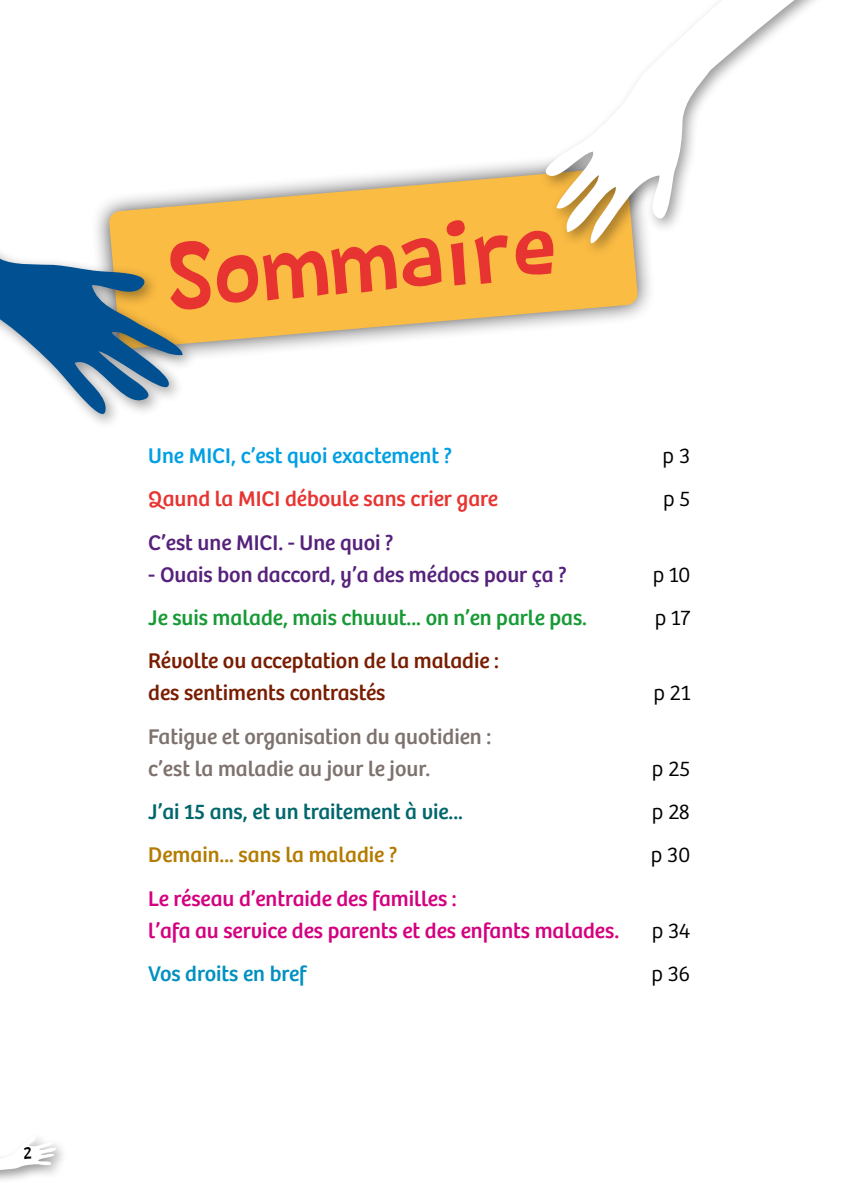
<style>
.page{position:relative;width:842px;height:1191px;background:#fff}
.page>*{position:absolute;margin:0;border:0;box-sizing:border-box;transform-origin:0 0}
.t1{font:102px "Barthowheel";color:#e73431}
.t2{font:22px/32px "Bree";color:#d4007f}
.t3{font:22px/32px "Bree";color:#7e726e}
.t4{font:22px "Bree";color:#56217a}
.t5{font:22px/32px "Bree";color:#781d00}
.t6{font:22px "Bree";color:#159a34}
.t7{font:22px "Bree";color:#e73431}
.t8{font:22px "Bree";color:#00676c}
.t9{font:22px "Bree";color:#009fe3}
.t10{font:300 22px "Bree";color:#000}
.t11{font:22px "Bree";color:#b37c00}
.t12{font:22px "Bree";color:#0090c0}
.t13{font:18px "Barthowheel";color:#000}
</style>
<div class="page">
<div style="left:0;top:1131px;width:69px;height:54px;background:#000;opacity:.4"></div>
<svg style="left:0;top:1134px;width:56px;height:38px"></svg>
<svg style="left:198px;top:167px;width:440px;height:182px;background:#f5c76e"></svg>
<div style="left:0;top:180px;width:198px;height:249px;background:#000;opacity:.4"></div>
<svg style="left:0;top:187px;width:183px;height:242px"></svg>
<svg style="left:534px;top:0;width:281px;height:254px"></svg>
<p class="t13" style="left:24px;top:1144px;width:9px">2</p>
<h1 class="t1" style="left:165px;top:219px;width:389px;rotate:-5deg">Sommaire</h1>
<p class="t9" style="left:148px;top:442px;width:305px">Une MICI, c’est quoi exactement ?</p>
<p class="t10" style="left:662px;top:443px;width:29px">p 3</p>
<p class="t7" style="left:148px;top:486px;width:351px">Qaund la MICI déboule sans crier gare</p>
<p class="t10" style="left:663px;top:486px;width:29px">p 5</p>
<p class="t4" style="left:148px;top:529px;width:247px">C’est une MICI. - Une quoi ?</p>
<p class="t4" style="left:148px;top:561px;width:420px">- Ouais bon daccord, y’a des médocs pour ça ?</p>
<p class="t10" style="left:653px;top:561px;width:39px">p 10</p>
<p class="t6" style="left:148px;top:604px;width:440px">Je suis malade, mais chuuut... on n’en parle pas.</p>
<p class="t10" style="left:655px;top:605px;width:37px">p 17</p>
<p class="t5" style="left:148px;top:645px;width:352px">Révolte ou acceptation de la maladie : des sentiments contrastés</p>
<p class="t10" style="left:653px;top:680px;width:38px">p 21</p>
<p class="t3" style="left:148px;top:720px;width:344px">Fatigue et organisation du quotidien : c’est la maladie au jour le jour.</p>
<p class="t10" style="left:652px;top:756px;width:40px">p 25</p>
<p class="t8" style="left:148px;top:798px;width:316px">J’ai 15 ans, et un traitement à vie...</p>
<p class="t10" style="left:652px;top:799px;width:40px">p 28</p>
<p class="t11" style="left:148px;top:842px;width:251px">Demain... sans la maladie ?</p>
<p class="t10" style="left:651px;top:842px;width:41px">p 30</p>
<p class="t2" style="left:148px;top:882px;width:472px">Le réseau d’entraide des familles :<br>l’afa au service des parents et des enfants malades.</p>
<p class="t10" style="left:652px;top:918px;width:40px">p 34</p>
<p class="t12" style="left:148px;top:961px;width:160px">Vos droits en bref</p>
<p class="t10" style="left:651px;top:961px;width:40px">p 36</p>
</div>
